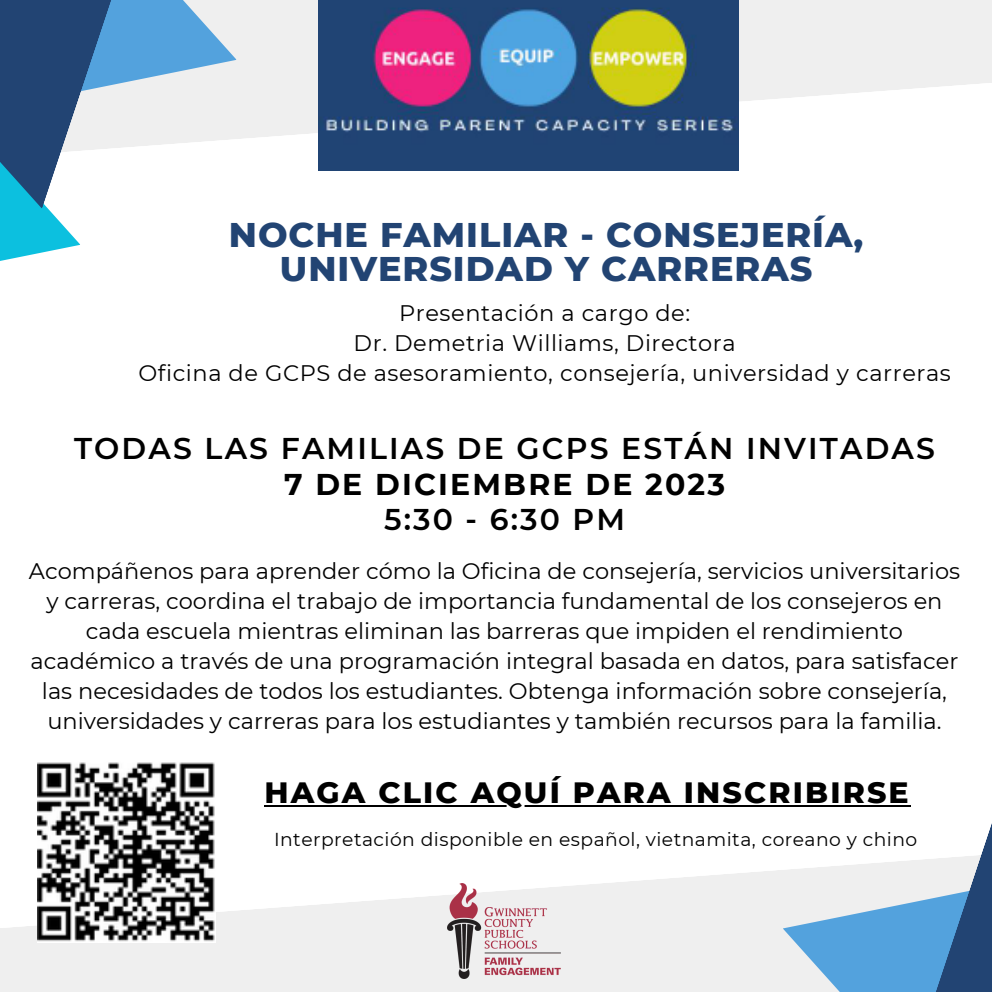
<style>
.page{position:relative;width:992px;height:992px;background:#fff}
.page>*{position:absolute;margin:0;border:0;box-sizing:border-box;transform-origin:0 0}
.t1{font:800 35px/33.8px "Montserrat";letter-spacing:.025em;color:#224473;text-align:center}
.t2{font:600 30px/35.5px "Montserrat";letter-spacing:.07em;color:#000;text-align:center}
.t3{font:800 30px "Montserrat";letter-spacing:.07em;color:#000}
.t4{font:22.5px/30px "Montserrat";color:#000;text-align:center}
.t5{font:22.5px/30px "Montserrat";letter-spacing:.025em;color:#000;text-align:center}
.t6{font:18.75px "Montserrat";letter-spacing:.025em;color:#000}
.s1{font-weight:700}
</style>
<div class="page">
<svg style="left:237px;top:0;width:755px;height:171px;fill:#efefef"></svg>
<svg style="left:0;top:870px;width:783px;height:122px;fill:#efefef"></svg>
<svg style="left:0;top:0;width:237px;height:261px"></svg>
<svg style="left:783px;top:806px;width:209px;height:186px"></svg>
<img style="left:318px;top:0;width:420px;height:170px">
<img style="left:448px;top:883px;width:112px;height:96px">
<img style="left:37px;top:762px;width:178px;height:181px">
<hr style="left:264px;top:805px;width:647px;height:1px;background:#000">
<p class="t1" style="left:229px;top:218px;width:636px">NOCHE FAMILIAR - CONSEJERÍA,<br>UNIVERSIDAD Y CARRERAS</p>
<p class="t5" style="left:138px;top:298px;width:814px">Presentación a cargo de:<br>Dr. Demetria Williams, Directora<br>Oficina de GCPS de asesoramiento, consejería, universidad y carreras</p>
<p class="t2" style="left:74px;top:430px;width:862px">TODAS LAS FAMILIAS DE GCPS ESTÁN INVITADAS<br><span class="s1">7 DE DICIEMBRE DE 2023<br></span>5:30 - 6:30 PM</p>
<p class="t4" style="left:29px;top:555px;width:933px">Acompáñenos para aprender cómo la Oficina de consejería, servicios universitarios y carreras, coordina el trabajo de importancia fundamental de los consejeros en cada escuela mientras eliminan las barreras que impiden el rendimiento académico a través de una programación integral basada en datos, para satisfacer las necesidades de todos los estudiantes. Obtenga información sobre consejería, universidades y carreras para los estudiantes y también recursos para la familia.</p>
<p class="t3" style="left:264px;top:774px;width:646px">HAGA CLIC AQUÍ PARA INSCRIBIRSE</p>
<p class="t6" style="left:274px;top:827px;width:645px">Interpretación disponible en español, vietnamita, coreano y chino</p>
</div>
